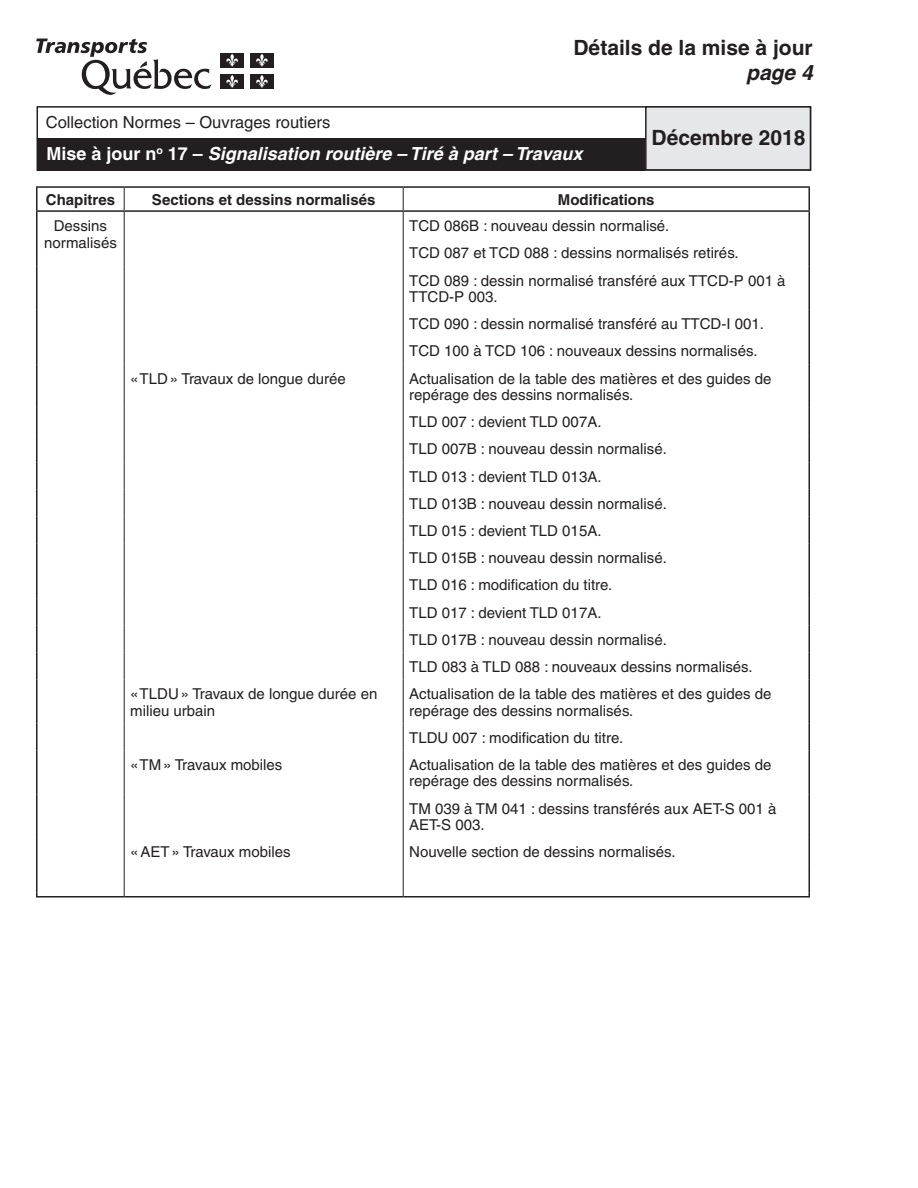
<style>
.page{position:relative;width:918px;height:1188px;background:#fff}
.page>*{position:absolute;margin:0;border:0;box-sizing:border-box;transform-origin:0 0}
.t1{font:700 21px "Helvetica";color:#231f20}
.t2{font:italic 700 21px "Helvetica";color:#231f20}
.t3{font:italic 700 18px "Helvetica";color:#fff}
.t4{font:16.5px "Helvetica";color:#231f20}
.t5{font:15px/27.2px "Helvetica";color:#231f20}
.t6{font:700 15px "Helvetica";color:#231f20}
.s1{font-style:normal}
</style>
<div class="page">
<svg style="left:36px;top:39px;width:176px;height:56px"></svg>
<div style="left:221px;top:53px;width:23px;height:14px;background:#231f20"></div>
<svg style="left:226px;top:54px;width:12px;height:13px"></svg>
<div style="left:250px;top:53px;width:23px;height:14px;background:#231f20"></div>
<svg style="left:256px;top:54px;width:12px;height:13px"></svg>
<div style="left:221px;top:74px;width:23px;height:14px;background:#231f20"></div>
<svg style="left:226px;top:75px;width:12px;height:13px"></svg>
<div style="left:250px;top:74px;width:23px;height:14px;background:#231f20"></div>
<svg style="left:256px;top:75px;width:12px;height:13px"></svg>
<div style="left:37px;top:106px;width:774px;height:65px;border:2px solid #231f20"></div>
<div style="left:646px;top:107px;width:164px;height:63px;background:#e6e7e9"></div>
<div style="left:645px;top:106px;width:166px;height:65px;border:2px solid #231f20"></div>
<div style="left:37px;top:138px;width:608px;height:33px;background:#231f20"></div>
<hr style="left:36px;top:212px;width:2px;height:27px;background:#231f20">
<hr style="left:808px;top:212px;width:2px;height:27px;background:#231f20">
<hr style="left:36px;top:239px;width:2px;height:27px;background:#231f20">
<hr style="left:808px;top:239px;width:2px;height:27px;background:#231f20">
<hr style="left:36px;top:266px;width:2px;height:44px;background:#231f20">
<hr style="left:808px;top:266px;width:2px;height:44px;background:#231f20">
<hr style="left:36px;top:310px;width:2px;height:27px;background:#231f20">
<hr style="left:808px;top:310px;width:2px;height:27px;background:#231f20">
<hr style="left:36px;top:337px;width:2px;height:27px;background:#231f20">
<hr style="left:808px;top:337px;width:2px;height:27px;background:#231f20">
<hr style="left:36px;top:364px;width:2px;height:44px;background:#231f20">
<hr style="left:808px;top:364px;width:2px;height:44px;background:#231f20">
<hr style="left:36px;top:408px;width:2px;height:27px;background:#231f20">
<hr style="left:808px;top:408px;width:2px;height:27px;background:#231f20">
<hr style="left:36px;top:435px;width:2px;height:27px;background:#231f20">
<hr style="left:808px;top:435px;width:2px;height:27px;background:#231f20">
<hr style="left:36px;top:462px;width:2px;height:27px;background:#231f20">
<hr style="left:808px;top:462px;width:2px;height:27px;background:#231f20">
<hr style="left:36px;top:489px;width:2px;height:28px;background:#231f20">
<hr style="left:808px;top:489px;width:2px;height:28px;background:#231f20">
<hr style="left:36px;top:517px;width:2px;height:27px;background:#231f20">
<hr style="left:808px;top:517px;width:2px;height:27px;background:#231f20">
<hr style="left:36px;top:544px;width:2px;height:27px;background:#231f20">
<hr style="left:808px;top:544px;width:2px;height:27px;background:#231f20">
<hr style="left:36px;top:571px;width:2px;height:27px;background:#231f20">
<hr style="left:808px;top:571px;width:2px;height:27px;background:#231f20">
<hr style="left:36px;top:598px;width:2px;height:27px;background:#231f20">
<hr style="left:808px;top:598px;width:2px;height:27px;background:#231f20">
<hr style="left:36px;top:625px;width:2px;height:28px;background:#231f20">
<hr style="left:808px;top:625px;width:2px;height:28px;background:#231f20">
<hr style="left:36px;top:653px;width:2px;height:27px;background:#231f20">
<hr style="left:808px;top:653px;width:2px;height:27px;background:#231f20">
<hr style="left:36px;top:680px;width:2px;height:43px;background:#231f20">
<hr style="left:808px;top:680px;width:2px;height:43px;background:#231f20">
<hr style="left:36px;top:723px;width:2px;height:28px;background:#231f20">
<hr style="left:808px;top:723px;width:2px;height:28px;background:#231f20">
<hr style="left:36px;top:751px;width:2px;height:43px;background:#231f20">
<hr style="left:808px;top:751px;width:2px;height:43px;background:#231f20">
<hr style="left:36px;top:794px;width:2px;height:44px;background:#231f20">
<hr style="left:808px;top:794px;width:2px;height:44px;background:#231f20">
<hr style="left:36px;top:838px;width:2px;height:27px;background:#231f20">
<hr style="left:808px;top:838px;width:2px;height:27px;background:#231f20">
<hr style="left:36px;top:865px;width:2px;height:27px;background:#231f20">
<hr style="left:808px;top:865px;width:2px;height:27px;background:#231f20">
<hr style="left:36px;top:896px;width:88px;height:2px;background:#231f20">
<hr style="left:124px;top:896px;width:279px;height:2px;background:#231f20">
<hr style="left:403px;top:896px;width:407px;height:2px;background:#231f20">
<hr style="left:124px;top:266px;width:1px;height:44px;background:#231f20">
<hr style="left:403px;top:266px;width:1px;height:44px;background:#231f20">
<svg style="left:124px;top:310px;width:1px;height:54px"></svg>
<svg style="left:403px;top:310px;width:1px;height:54px"></svg>
<hr style="left:124px;top:364px;width:1px;height:44px;background:#231f20">
<hr style="left:403px;top:364px;width:1px;height:44px;background:#231f20">
<svg style="left:124px;top:408px;width:1px;height:272px"></svg>
<svg style="left:403px;top:408px;width:1px;height:272px"></svg>
<hr style="left:124px;top:680px;width:1px;height:43px;background:#231f20">
<hr style="left:403px;top:680px;width:1px;height:43px;background:#231f20">
<svg style="left:124px;top:723px;width:1px;height:28px"></svg>
<svg style="left:403px;top:723px;width:1px;height:28px"></svg>
<hr style="left:124px;top:751px;width:1px;height:43px;background:#231f20">
<hr style="left:403px;top:751px;width:1px;height:43px;background:#231f20">
<hr style="left:124px;top:794px;width:1px;height:44px;background:#231f20">
<hr style="left:403px;top:794px;width:1px;height:44px;background:#231f20">
<svg style="left:124px;top:838px;width:1px;height:58px"></svg>
<svg style="left:403px;top:838px;width:1px;height:58px"></svg>
<hr style="left:36px;top:186px;width:88px;height:2px;background:#231f20">
<hr style="left:36px;top:188px;width:2px;height:22px;background:#231f20">
<hr style="left:124px;top:186px;width:279px;height:2px;background:#231f20">
<hr style="left:403px;top:186px;width:407px;height:2px;background:#231f20">
<hr style="left:808px;top:188px;width:2px;height:22px;background:#231f20">
<hr style="left:36px;top:210px;width:88px;height:2px;background:#231f20">
<hr style="left:124px;top:210px;width:279px;height:2px;background:#231f20">
<hr style="left:403px;top:210px;width:407px;height:2px;background:#231f20">
<svg style="left:124px;top:188px;width:1px;height:78px"></svg>
<svg style="left:403px;top:188px;width:1px;height:78px"></svg>
<h1 class="t1" style="left:574px;top:35px;width:241px">Détails de la mise à jour</h1>
<h1 class="t2" style="left:746px;top:60px;width:68px">page 4</h1>
<p class="t4" style="left:46px;top:113px;width:286px">Collection Normes – Ouvrages routiers</p>
<p class="t3" style="left:46px;top:143px;width:537px"><span class="s1">Mise à jour n</span><sup>o</sup> <span class="s1">17 –</span> Signalisation routière – Tiré à part – Travaux</p>
<h1 class="t1" style="left:652px;top:125px;width:156px">Décembre 2018</h1>
<p class="t6" style="left:46px;top:190px;width:71px">Chapitres</p>
<p class="t6" style="left:152px;top:190px;width:225px">Sections et dessins normalisés</p>
<p class="t6" style="left:558px;top:190px;width:98px">Modifications</p>
<p class="t5" style="left:44px;top:218px;width:74px;line-height:16.5px;text-align:center">Dessins normalisés</p>
<p class="t5" style="left:409px;top:212px;width:378px">TCD 086B : nouveau dessin normalisé.<br>TCD 087 et TCD 088 : dessins normalisés retirés.<br>TCD 089 : dessin normalisé transféré aux TTCD‑P 001 à</p>
<p class="t5" style="left:409px;top:283px;width:356px">TTCD‑P 003.<br>TCD 090 : dessin normalisé transféré au TTCD‑I 001.<br>TCD 100 à TCD 106 : nouveaux dessins normalisés.</p>
<p class="t5" style="left:130px;top:365px;width:217px">«TLD» Travaux de longue durée</p>
<p class="t5" style="left:409px;top:370px;width:364px;line-height:16.5px">Actualisation de la table des matières et des guides de repérage des dessins normalisés.</p>
<p class="t5" style="left:409px;top:408px;width:345px">TLD 007 : devient TLD 007A.<br>TLD 007B : nouveau dessin normalisé.<br>TLD 013 : devient TLD 013A.<br>TLD 013B : nouveau dessin normalisé.<br>TLD 015 : devient TLD 015A.<br>TLD 015B : nouveau dessin normalisé.<br>TLD 016 : modification du titre.<br>TLD 017 : devient TLD 017A.<br>TLD 017B : nouveau dessin normalisé.<br>TLD 083 à TLD 088 : nouveaux dessins normalisés.</p>
<p class="t5" style="left:130px;top:686px;width:249px;line-height:16.5px">«TLDU» Travaux de longue durée en milieu urbain</p>
<p class="t5" style="left:409px;top:686px;width:364px;line-height:16.5px">Actualisation de la table des matières et des guides de repérage des dessins normalisés.</p>
<p class="t5" style="left:409px;top:724px;width:216px">TLDU 007 : modification du titre.</p>
<p class="t5" style="left:130px;top:751px;width:154px">«TM» Travaux mobiles</p>
<p class="t5" style="left:409px;top:756px;width:364px;line-height:16.5px">Actualisation de la table des matières et des guides de repérage des dessins normalisés.</p>
<p class="t5" style="left:409px;top:800px;width:369px;line-height:16.5px">TM 039 à TM 041 : dessins transférés aux AET-S 001 à<br>AET-S 003.</p>
<p class="t5" style="left:130px;top:838px;width:162px">«AET» Travaux mobiles</p>
<p class="t5" style="left:409px;top:838px;width:268px">Nouvelle section de dessins normalisés.</p>
</div>
